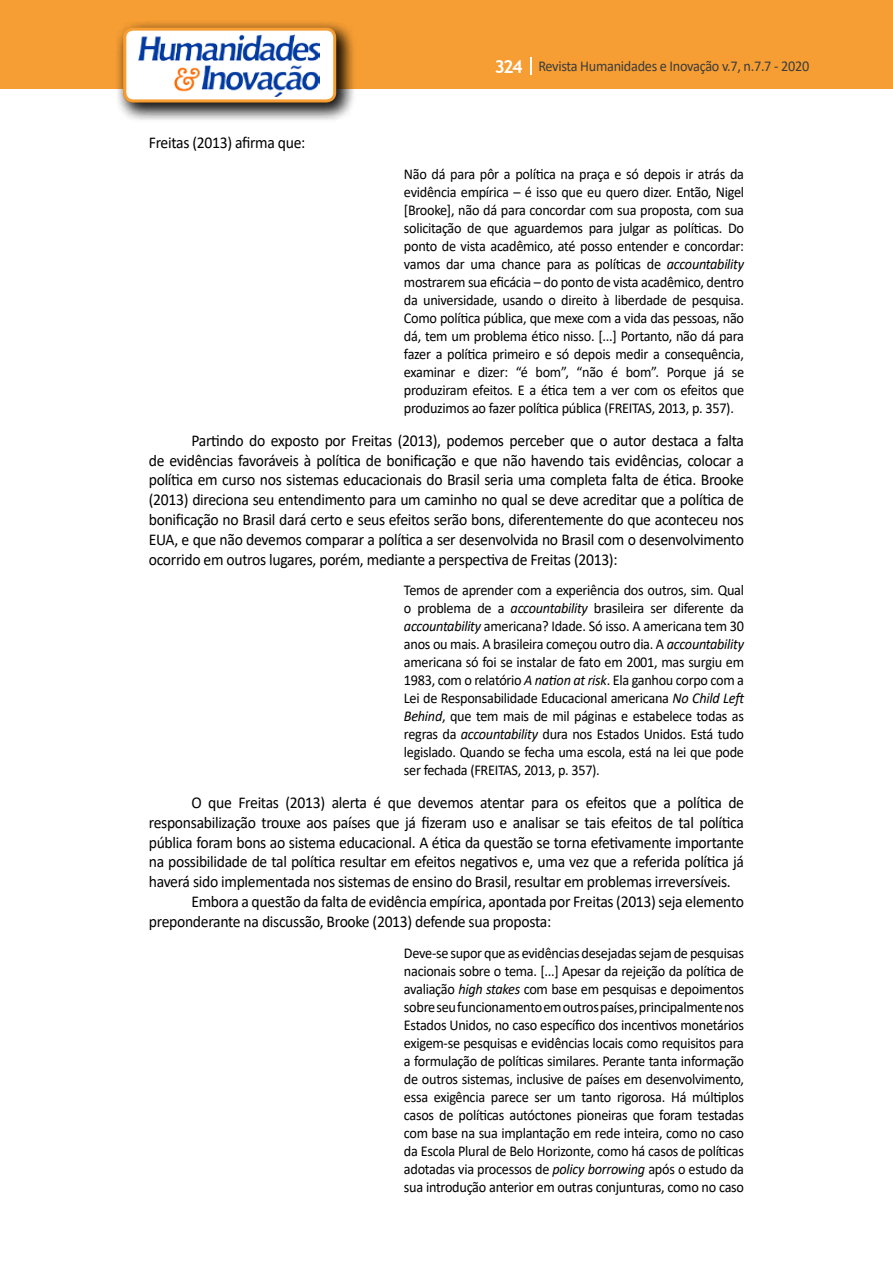
<style>
.page{position:relative;width:893px;height:1263px;background:#fff}
.page>*{position:absolute;margin:0;border:0;box-sizing:border-box;transform-origin:0 0}
.t1{font:16.5px/19.8px "Calibri";letter-spacing:-.02em;color:#000;text-align:justify;scale:.95 1}
.t2{font:15px/18px "Calibri";letter-spacing:-.02em;color:#000;text-align:justify;scale:.95 1}
.t3{font:15px "Calibri";letter-spacing:-.02em;color:#3c3c3b;scale:.95 1}
.s1{font-family:"Trebuchet MS";font-weight:700;font-size:18px;color:#fff}
.s2{font-style:italic}
</style>
<div class="page">
<div style="left:0;top:0;width:893px;height:88px;background:#f69e34"></div>
<svg style="left:530px;top:57px;width:2px;height:18px"></svg>
<div style="left:115px;top:19px;width:241px;height:103px;background:#000;opacity:.75"></div>
<div style="left:125px;top:29px;width:210px;height:72px;background:#fff;border-radius:9px"></div>
<img style="left:139px;top:35px;width:180px;height:62px">
<div style="left:123px;top:28px;width:213px;height:74px;border:3px solid #f69e34;border-radius:9px"></div>
<p class="t1" style="left:149px;top:133px;width:166px">Freitas (2013) afirma que:</p>
<p class="t3" style="left:495px;top:56px;width:333px"><span class="s1">324</span> Revista Humanidades e Inovação v.7, n.7.7 - 2020</p>
<p class="t2" style="left:404px;top:165px;width:360px">Não dá para pôr a política na praça e só depois ir atrás da evidência empírica – é isso que eu quero dizer. Então, Nigel [Brooke], não dá para concordar com sua proposta, com sua solicitação de que aguardemos para julgar as políticas. Do ponto de vista acadêmico, até posso entender e concordar: vamos dar uma chance para as políticas de <span class="s2">accountability </span>mostrarem sua eficácia – do ponto de vista acadêmico, dentro da universidade, usando o direito à liberdade de pesquisa.<br>Como política pública, que mexe com a vida das pessoas, não dá, tem um problema ético nisso. [...] Portanto, não dá para fazer a política primeiro e só depois medir a consequência, examinar e dizer: “é bom”, “não é bom”. Porque já se produziram efeitos. E a ética tem a ver com os efeitos que produzimos ao fazer política pública (FREITAS, 2013, p. 357).</p>
<p class="t1" style="left:149px;top:430px;width:628px;text-indent:43px">Partindo do exposto por Freitas (2013), podemos perceber que o autor destaca a falta de evidências favoráveis à política de bonificação e que não havendo tais evidências, colocar a política em curso nos sistemas educacionais do Brasil seria uma completa falta de ética. Brooke (2013) direciona seu entendimento para um caminho no qual se deve acreditar que a política de bonificação no Brasil dará certo e seus efeitos serão bons, diferentemente do que aconteceu nos EUA, e que não devemos comparar a política a ser desenvolvida no Brasil com o desenvolvimento ocorrido em outros lugares, porém, mediante a perspectiva de Freitas (2013):</p>
<p class="t2" style="left:404px;top:581px;width:361px">Temos de aprender com a experiência dos outros, sim. Qual o problema de a <span class="s2">accountability</span> brasileira ser diferente da <span class="s2">accountability</span> americana? Idade. Só isso. A americana tem 30 anos ou mais. A brasileira começou outro dia. A <span class="s2">accountability </span>americana só foi se instalar de fato em 2001, mas surgiu em 1983, com o relatório <span class="s2">A nation at risk</span>. Ela ganhou corpo com a Lei de Responsabilidade Educacional americana <span class="s2">No Child Left Behind</span>, que tem mais de mil páginas e estabelece todas as regras da <span class="s2">accountability</span> dura nos Estados Unidos. Está tudo legislado. Quando se fecha uma escola, está na lei que pode ser fechada (FREITAS, 2013, p. 357).</p>
<p class="t1" style="left:191px;top:792px;width:583px">O que Freitas (2013) alerta é que devemos atentar para os efeitos que a política de</p>
<p class="t1" style="left:149px;top:812px;width:628px">responsabilização trouxe aos países que já fizeram uso e analisar se tais efeitos de tal política</p>
<p class="t1" style="left:149px;top:832px;width:628px">pública foram bons ao sistema educacional. A ética da questão se torna efetivamente importante</p>
<p class="t1" style="left:149px;top:851px;width:628px">na possibilidade de tal política resultar em efeitos negativos e, uma vez que a referida política já</p>
<p class="t1" style="left:149px;top:871px;width:614px">haverá sido implementada nos sistemas de ensino do Brasil, resultar em problemas irreversíveis.</p>
<p class="t1" style="left:191px;top:891px;width:583px">Embora a questão da falta de evidência empírica, apontada por Freitas (2013) seja elemento</p>
<p class="t1" style="left:149px;top:911px;width:425px">preponderante na discussão, Brooke (2013) defende sua proposta:</p>
<p class="t2" style="left:404px;top:943px;width:360px">Deve-se supor que as evidências desejadas sejam de pesquisas nacionais sobre o tema. [...] Apesar da rejeição da política de avaliação <span class="s2">high stakes</span> com base em pesquisas e depoimentos sobre seu funcionamento em outros países, principalmente nos Estados Unidos, no caso específico dos incentivos monetários exigem-se pesquisas e evidências locais como requisitos para a formulação de políticas similares. Perante tanta informação de outros sistemas, inclusive de países em desenvolvimento, essa exigência parece ser um tanto rigorosa. Há múltiplos casos de políticas autóctones pioneiras que foram testadas com base na sua implantação em rede inteira, como no caso da Escola Plural de Belo Horizonte, como há casos de políticas adotadas via processos de <span class="s2">policy borrowing</span> após o estudo da sua introdução anterior em outras conjunturas, como no caso</p>
</div>
